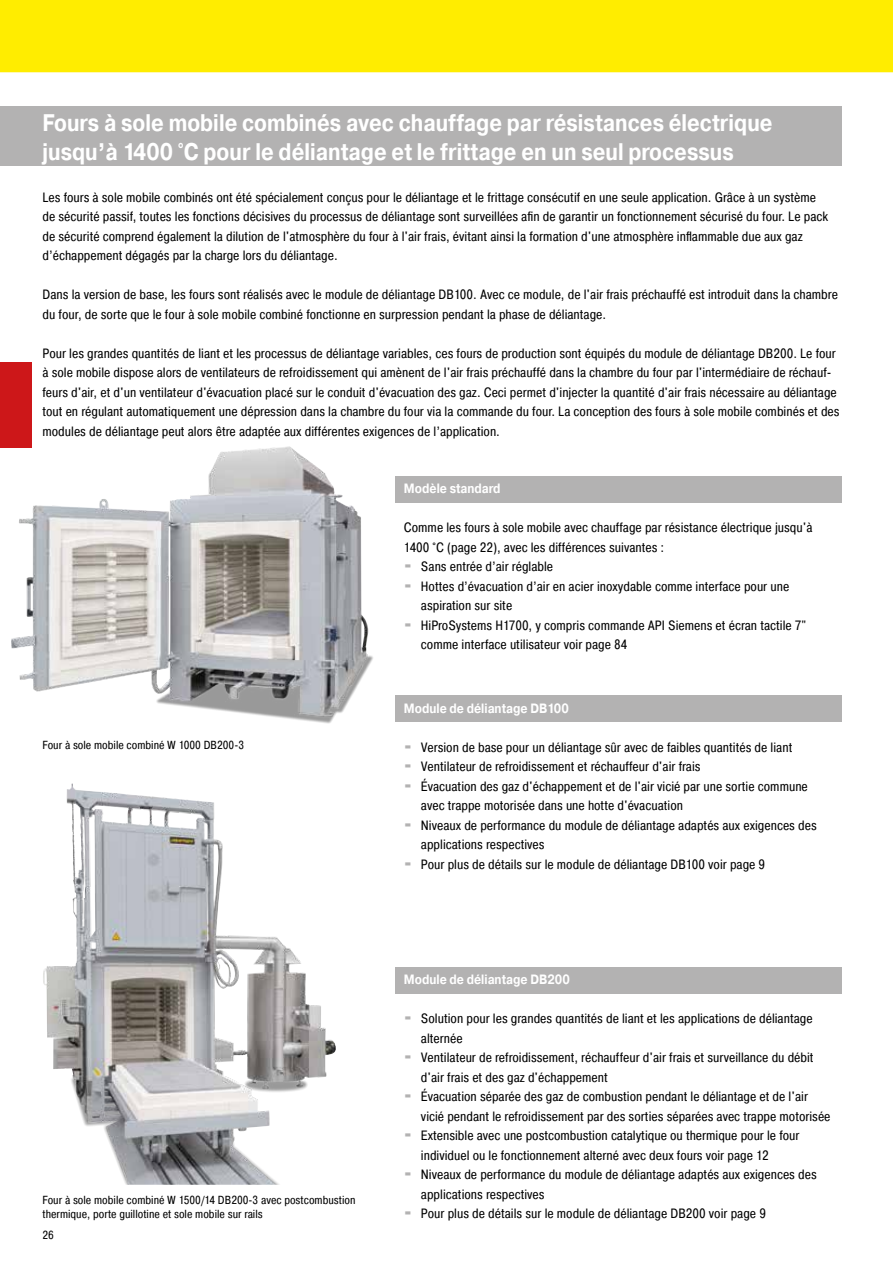
<style>
.page{position:relative;width:893px;height:1263px;background:#fff}
.page>*{position:absolute;margin:0;border:0;box-sizing:border-box;transform-origin:0 0}
.t1{font:700 24px/28.8px "Pragmatica";color:#fff;scale:.85 1}
.t2{font:13.5px/19.5px "Pragmatica Cond";color:#000}
.t3{font:700 13.5px "Pragmatica";color:#fff;scale:.85 1}
.t4{font:11.7px/14.1px "Pragmatica Cond";color:#000}
.s1{font-family:"Blackoak Std";color:#b3b2b2}
</style>
<div class="page">
<div style="left:0;top:106px;width:842px;height:60px;background:#b3b2b2"></div>
<div style="left:0;top:362px;width:32px;height:86px;background:#cd1719"></div>
<img style="left:11px;top:446px;width:362px;height:278px">
<img style="left:43px;top:783px;width:293px;height:402px">
<div style="left:395px;top:476px;width:447px;height:26px;background:#b3b2b2"></div>
<div style="left:395px;top:696px;width:447px;height:26px;background:#b3b2b2"></div>
<div style="left:395px;top:967px;width:447px;height:26px;background:#b3b2b2"></div>
<div style="left:0;top:0;width:893px;height:72px;background:#ffed00"></div>
<h1 class="t1" style="left:43px;top:109px;width:860px">Fours à sole mobile combinés avec chauffage par résistances électrique jusqu’à 1400 °C pour le déliantage et le frittage en un seul processus</h1>
<p class="t2" style="left:43px;top:187px;width:787px">Les fours à sole mobile combinés ont été spécialement conçus pour le déliantage et le frittage consécutif en une seule application. Grâce à un système de sécurité passif, toutes les fonctions décisives du processus de déliantage sont surveillées afin de garantir un fonctionnement sécurisé du four. Le pack de sécurité comprend également la dilution de l'atmosphère du four à l'air frais, évitant ainsi la formation d'une atmosphère inflammable due aux gaz d’échappement dégagés par la charge lors du déliantage.</p>
<p class="t2" style="left:43px;top:285px;width:797px">Dans la version de base, les fours sont réalisés avec le module de déliantage DB100. Avec ce module, de l'air frais préchauffé est introduit dans la chambre du four, de sorte que le four à sole mobile combiné fonctionne en surpression pendant la phase de déliantage.</p>
<p class="t2" style="left:43px;top:343px;width:799px">Pour les grandes quantités de liant et les processus de déliantage variables, ces fours de production sont équipés du module de déliantage DB200. Le four à sole mobile dispose alors de ventilateurs de refroidissement qui amènent de l'air frais préchauffé dans la chambre du four par l'intermédiaire de réchauf&shy;feurs d'air, et d'un ventilateur d'évacuation placé sur le conduit d'évacuation des gaz. Ceci permet d'injecter la quantité d'air frais nécessaire au déliantage tout en régulant automatiquement une dépression dans la chambre du four via la commande du four. La conception des fours à sole mobile combinés et des modules de déliantage peut alors être adaptée aux différentes exigences de l’application.</p>
<p class="t4" style="left:43px;top:738px;width:203px">Four à sole mobile combiné W 1000 DB200-3</p>
<p class="t4" style="left:43px;top:1192px;width:315px">Four à sole mobile combiné W 1500/14 DB200-3 avec postcombustion thermique, porte guillotine et sole mobile sur rails</p>
<p class="t4" style="left:43px;top:1228px;width:13px">26</p>
<p class="t3" style="left:404px;top:480px;width:115px">Modèle standard</p>
<p class="t2" style="left:404px;top:518px;width:410px">Comme les fours à sole mobile avec chauffage par résistance électrique jusqu'à</p>
<p class="t2" style="left:404px;top:537px;width:262px">1400 °C (page 22), avec les différences suivantes :</p>
<p class="t2" style="left:404px;top:557px;width:151px"><span class="s1">·</span> Sans entrée d’air réglable</p>
<p class="t2" style="left:404px;top:576px;width:387px"><span class="s1">·</span> Hottes d’évacuation d’air en acier inoxydable comme interface pour une</p>
<p class="t2" style="left:421px;top:596px;width:93px">aspiration sur site</p>
<p class="t2" style="left:404px;top:615px;width:404px"><span class="s1">·</span> HiProSystems H1700, y compris commande API Siemens et écran tactile 7"</p>
<p class="t2" style="left:421px;top:635px;width:208px">comme interface utilisateur voir page 84</p>
<p class="t3" style="left:404px;top:699px;width:195px">Module de déliantage DB100</p>
<p class="t2" style="left:404px;top:737px;width:390px"><span class="s1">·</span> Version de base pour un déliantage sûr avec de faibles quantités de liant</p>
<p class="t2" style="left:404px;top:757px;width:298px"><span class="s1">·</span> Ventilateur de refroidissement et réchauffeur d'air frais</p>
<p class="t2" style="left:404px;top:776px;width:405px"><span class="s1">·</span> Évacuation des gaz d'échappement et de l'air vicié par une sortie commune</p>
<p class="t2" style="left:421px;top:796px;width:264px">avec trappe motorisée dans une hotte d'évacuation</p>
<p class="t2" style="left:404px;top:815px;width:414px"><span class="s1">·</span> Niveaux de performance du module de déliantage adaptés aux exigences des</p>
<p class="t2" style="left:421px;top:835px;width:125px">applications respectives</p>
<p class="t2" style="left:404px;top:854px;width:363px"><span class="s1">·</span> Pour plus de détails sur le module de déliantage DB100 voir page 9</p>
<p class="t3" style="left:404px;top:971px;width:197px">Module de déliantage DB200</p>
<p class="t2" style="left:404px;top:1009px;width:410px"><span class="s1">·</span> Solution pour les grandes quantités de liant et les applications de déliantage</p>
<p class="t2" style="left:421px;top:1028px;width:43px">alternée</p>
<p class="t2" style="left:404px;top:1048px;width:411px"><span class="s1">·</span> Ventilateur de refroidissement, réchauffeur d'air frais et surveillance du débit</p>
<p class="t2" style="left:421px;top:1067px;width:188px">d'air frais et des gaz d'échappement</p>
<p class="t2" style="left:404px;top:1087px;width:406px"><span class="s1">·</span> Évacuation séparée des gaz de combustion pendant le déliantage et de l'air</p>
<p class="t2" style="left:421px;top:1106px;width:411px">vicié pendant le refroidissement par des sorties séparées avec trappe motorisée</p>
<p class="t2" style="left:404px;top:1126px;width:397px"><span class="s1">·</span> Extensible avec une postcombustion catalytique ou thermique pour le four</p>
<p class="t2" style="left:421px;top:1145px;width:349px">individuel ou le fonctionnement alterné avec deux fours voir page 12</p>
<p class="t2" style="left:404px;top:1165px;width:414px"><span class="s1">·</span> Niveaux de performance du module de déliantage adaptés aux exigences des</p>
<p class="t2" style="left:421px;top:1184px;width:125px">applications respectives</p>
<p class="t2" style="left:404px;top:1204px;width:364px"><span class="s1">·</span> Pour plus de détails sur le module de déliantage DB200 voir page 9</p>
</div>
